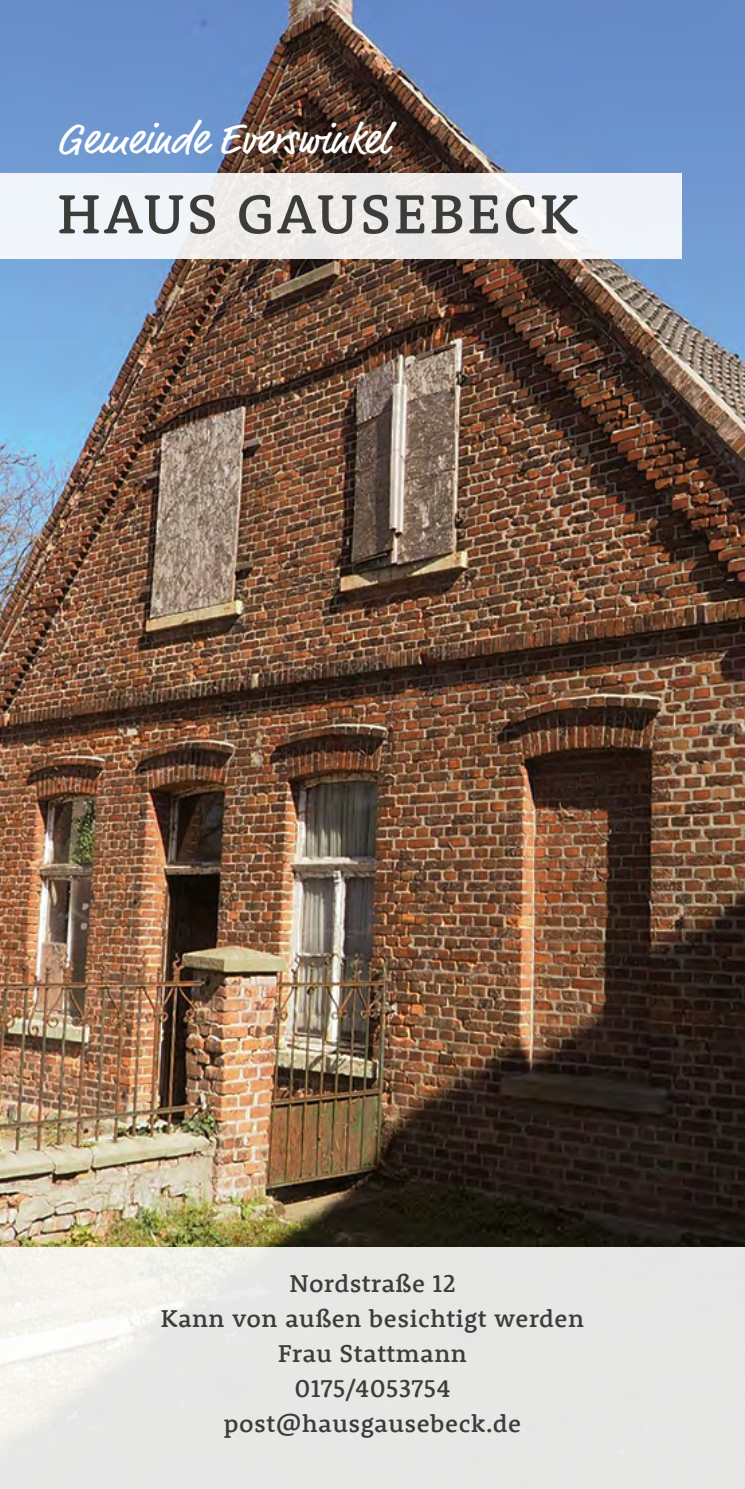
<style>
.page{position:relative;width:745px;height:1489px;background:#fff}
.page>*{position:absolute;margin:0;border:0;box-sizing:border-box;transform-origin:0 0}
.t1{font:500 56.5px "Rooney";letter-spacing:.05em;color:#3c3c3b}
.t2{font:43px "Market Pro";color:#fff}
.t3{font:500 25px/35px "Rooney";letter-spacing:.02em;color:#3c3c3b;text-align:center}
</style>
<div class="page">
<img style="left:0;top:0;width:744px;height:1247px">
<div style="left:0;top:1247px;width:744px;height:241px;background:linear-gradient(to right,#efeeeb,#e4e4e4)"></div>
<div style="left:0;top:173px;width:680px;height:85px;background:#f0f3f1"></div>
<h2 class="t2" style="left:57px;top:110px;width:333px">Gemeinde Everswinkel</h2>
<h1 class="t1" style="left:58px;top:177px;width:521px">HAUS GAUSEBECK</h1>
<p class="t3" style="left:161px;top:1265px;width:424px">Nordstraße 12<br>Kann von außen besichtigt werden<br>Frau Stattmann<br>0175/4053754 post@hausgausebeck.de</p>
</div>
